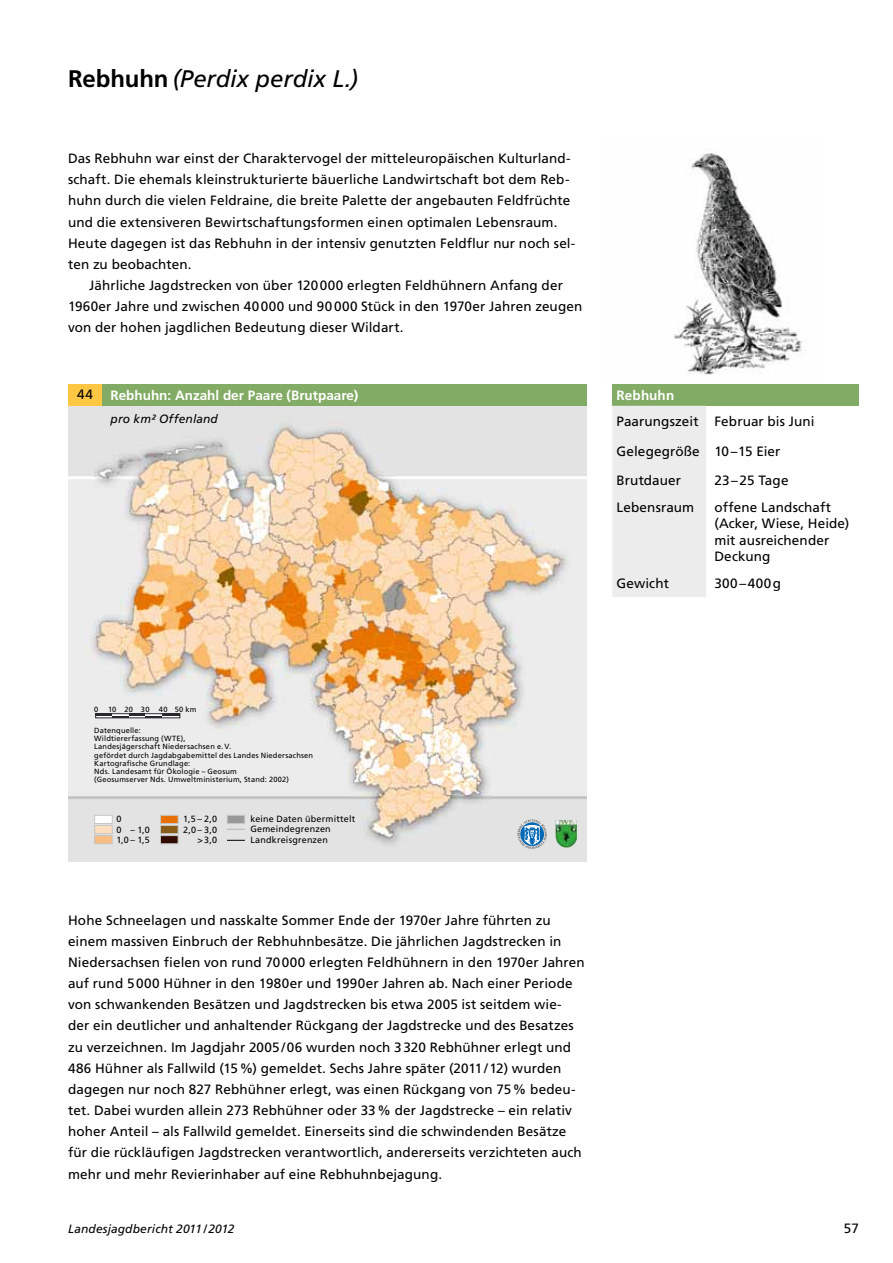
<style>
.page{position:relative;width:893px;height:1263px;background:#fff}
.page>*{position:absolute;margin:0;border:0;box-sizing:border-box;transform-origin:0 0}
.t1{font:italic 24px "Frutiger";letter-spacing:-.005em;color:#000}
.t2{font:13.5px/21.1px "Frutiger";letter-spacing:.01em;color:#000}
.t3{font:700 13.5px "Frutiger";color:#fff}
.t4{font:italic 12px "Frutiger";letter-spacing:.015em;color:#000}
.t5{font:9px/10.5px "Frutiger";letter-spacing:.02em;color:#000}
.t6{font:7.5px/8.2px "Frutiger";letter-spacing:.025em;color:#000}
.s1{font-weight:700;font-style:normal}
</style>
<div class="page">
<div style="left:612px;top:384px;width:247px;height:22px;background:#82ab65"></div>
<div style="left:612px;top:406px;width:94px;height:191px;background:#ececed"></div>
<img style="left:68px;top:406px;width:519px;height:455px">
<img style="left:556px;top:820px;width:21px;height:27px">
<div style="left:68px;top:384px;width:34px;height:22px;background:#fdc743"></div>
<div style="left:102px;top:384px;width:485px;height:22px;background:#82ab65"></div>
<div style="left:94px;top:815px;width:19px;height:9px;background:#fff;border:1px solid #c5c6c6"></div>
<div style="left:94px;top:825px;width:19px;height:9px;background:#fddebf;border:1px solid #c5c6c6"></div>
<div style="left:94px;top:835px;width:19px;height:9px;background:#f9bc81;border:1px solid #c5c6c6"></div>
<div style="left:160px;top:815px;width:18px;height:9px;background:#e86f03;border:1px solid #c5c6c6"></div>
<div style="left:160px;top:825px;width:18px;height:9px;background:#895d17;border:1px solid #c5c6c6"></div>
<div style="left:160px;top:835px;width:18px;height:9px;background:#320c00;border:1px solid #c5c6c6"></div>
<div style="left:227px;top:815px;width:18px;height:9px;background:#999;border:1px solid #c5c6c6"></div>
<svg style="left:227px;top:829px;width:18px;height:1px"></svg>
<svg style="left:227px;top:840px;width:18px;height:1px"></svg>
<img style="left:673px;top:153px;width:130px;height:222px">
<svg style="left:518px;top:819px;width:29px;height:30px"></svg>
<svg style="left:95px;top:713px;width:85px;height:5px"></svg>
<h1 class="t1" style="left:68px;top:64px;width:292px"><span class="s1">Rebhuhn</span> (Perdix perdix L.)</h1>
<p class="t2" style="left:68px;top:148px;width:509px">Das Rebhuhn war einst der Charaktervogel der mitteleuropäischen Kulturland&shy;schaft. Die ehemals kleinstrukturierte bäuerliche Landwirtschaft bot dem Reb&shy;huhn durch die vielen Feldraine, die breite Palette der angebauten Feldfrüchte und die extensiveren Bewirtschaftungsformen einen optimalen Lebensraum.<br>Heute dagegen ist das Rebhuhn in der intensiv genutzten Feldflur nur noch sel&shy;ten zu beobachten.</p>
<p class="t2" style="left:68px;top:275px;width:516px;text-indent:21px">Jährliche Jagdstrecken von über 120000 erlegten Feldhühnern Anfang der<br>1960er Jahre und zwischen 40000 und 90000 Stück in den 1970er Jahren zeugen von der hohen jagdlichen Bedeutung dieser Wildart.</p>
<p class="t2" style="left:77px;top:384px;width:17px">44</p>
<p class="t3" style="left:111px;top:388px;width:249px">Rebhuhn: Anzahl der Paare (Brutpaare)</p>
<p class="t4" style="left:111px;top:412px;width:109px">pro km² Offenland</p>
<p class="t3" style="left:617px;top:388px;width:59px">Rebhuhn</p>
<p class="t2" style="left:617px;top:410px;width:199px">Paarungszeit Februar bis Juni</p>
<p class="t2" style="left:617px;top:440px;width:165px">Gelegegröße 10–15 Eier</p>
<p class="t2" style="left:617px;top:470px;width:66px">Brutdauer</p>
<p class="t2" style="left:714px;top:470px;width:76px">23–25 Tage</p>
<p class="t2" style="left:617px;top:496px;width:79px">Lebensraum</p>
<p class="t2" style="left:714px;top:499px;width:137px;line-height:16.5px">offene Landschaft (Acker, Wiese, Heide) mit ausreichender<br>Deckung</p>
<p class="t2" style="left:617px;top:572px;width:54px">Gewicht</p>
<p class="t2" style="left:714px;top:572px;width:68px">300–400g</p>
<p class="t6" style="left:94px;top:705px;width:6px">0</p>
<p class="t6" style="left:108px;top:705px;width:90px">10 20 30 40 50 km</p>
<p class="t6" style="left:94px;top:726px;width:220px">Datenquelle:<br>Wildtiererfassung (WTE),<br>Landesjägerschaft Niedersachsen e.V.<br>gefördet durch Jagdabgabemittel des Landes Niedersachsen Kartografische Grundlage:<br>Nds. Landesamt für Ökologie – Geosum<br>(Geosumserver Nds. Umweltministerium, Stand: 2002)</p>
<p class="t5" style="left:116px;top:813px;width:35px">0<br>0 – 1,0<br>1,0 – 1,5</p>
<p class="t5" style="left:250px;top:813px;width:106px">keine Daten übermittelt<br>Gemeindegrenzen<br>Landkreisgrenzen</p>
<p class="t5" style="left:183px;top:813px;width:35px;text-align:right">1,5 – 2,0<br>2,0 – 3,0 &gt; 3,0</p>
<p class="t2" style="left:68px;top:909px;width:518px">Hohe Schneelagen und nasskalte Sommer Ende der 1970er Jahre führten zu einem massiven Einbruch der Rebhuhnbesätze. Die jährlichen Jagdstrecken in Niedersachsen fielen von rund 70000 erlegten Feldhühnern in den 1970er Jahren auf rund 5000 Hühner in den 1980er und 1990er Jahren ab. Nach einer Periode von schwankenden Besätzen und Jagdstrecken bis etwa 2005 ist seitdem wie&shy;der ein deutlicher und anhaltender Rückgang der Jagdstrecke und des Besatzes zu verzeichnen. Im Jagdjahr 2005/06 wurden noch 3320 Rebhühner erlegt und 486 Hühner als Fallwild (15%) gemeldet. Sechs Jahre später (2011/12) wurden dagegen nur noch 827 Rebhühner erlegt, was einen Rückgang von 75% bedeu&shy;tet. Dabei wurden allein 273 Rebhühner oder 33% der Jagdstrecke – ein relativ hoher Anteil – als Fallwild gemeldet. Einerseits sind die schwindenden Besätze für die rückläufigen Jagdstrecken verantwortlich, andererseits verzichteten auch mehr und mehr Revierinhaber auf eine Rebhuhnbejagung.</p>
<p class="t4" style="left:68px;top:1222px;width:168px">Landesjagdbericht 2011/2012</p>
<p class="t2" style="left:844px;top:1218px;width:17px">57</p>
</div>
